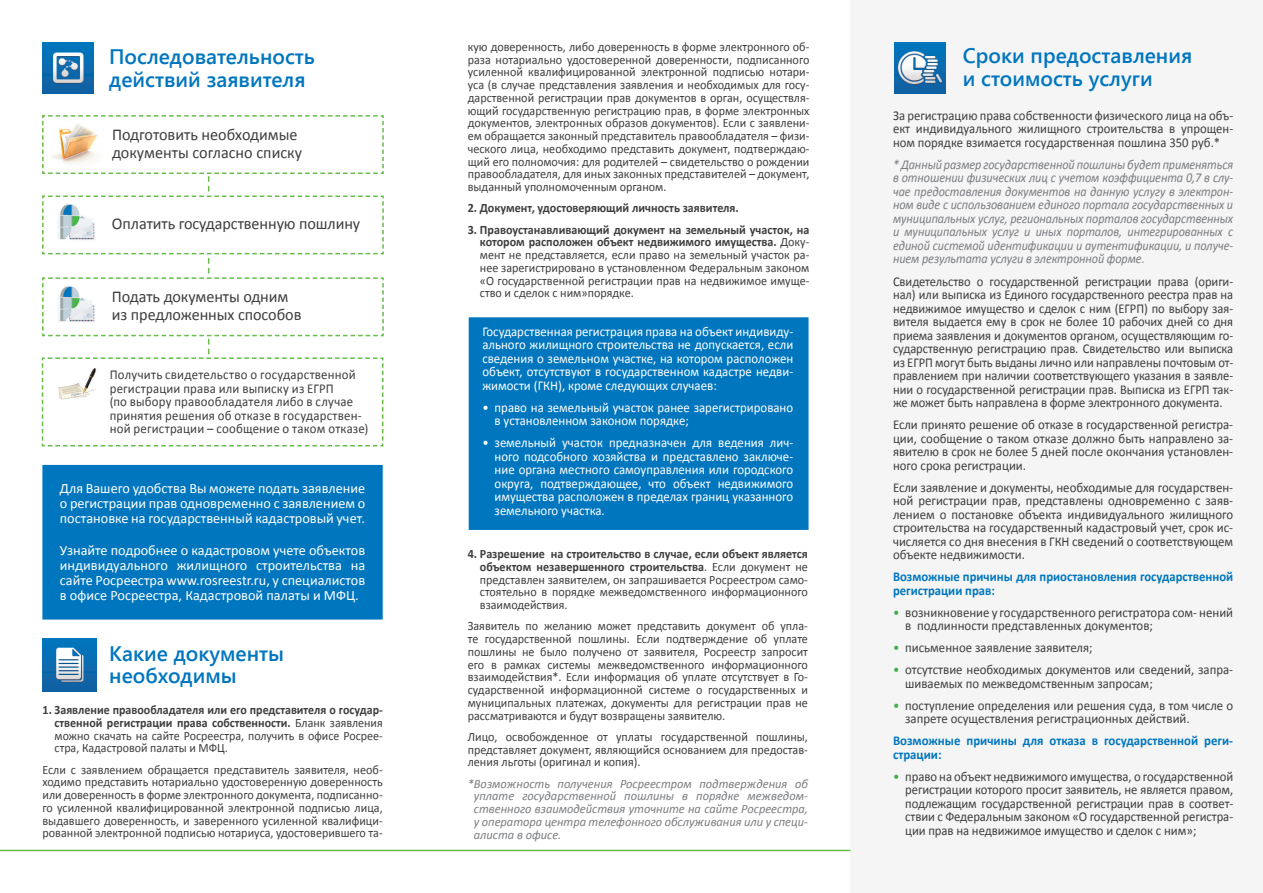
<style>
.page{position:relative;width:1263px;height:893px;background:#fff}
.page>*{position:absolute;margin:0;border:0;box-sizing:border-box;transform-origin:0 0}
.Заг_1{font:600 21px/22.5px "Segoe UI";color:#0076be}
.Paragraph_Style_2{font:16.5px/18px "Calibri";letter-spacing:-.005em;color:#3e3e3f}
.t1{font:14.25px/15px "Calibri";color:#fff;text-align:justify}
.Paragraph_Style_2-2{font:13.5px/13.5px "Calibri";color:#3e3e3f;text-align:justify;scale:.95 1}
.Paragraph_Style_2-3{font:13.5px/13.5px "Calibri";color:#3e3e3f;text-align:justify;scale:.93 1}
.Paragraph_Style_2-4{font:italic 13.5px/13.5px "Calibri";letter-spacing:-.005em;color:#7a7c7f;text-align:justify;scale:.9 1}
.List{font:13.5px/13.5px "Calibri";color:#fff;scale:.95 1}
.List-2{font:13.5px/13.5px "Calibri";color:#3e3e3f;scale:.95 1}
.List-3{font:13.5px/13.5px "Calibri";color:#3e3e3f;text-align:justify;scale:.94 1}
.Paragraph_Style_2-5{font:13.5px/13.5px "Calibri";color:#fff;text-align:justify;scale:.95 1}
.Paragraph_Style_2-6{font:13.5px/13.5px "Calibri";color:#3e3e3f;text-align:justify;scale:.94 1}
.Pod-podzag{font:700 13.5px/13.5px "Calibri";color:#0076be;scale:.94 1}
.List-4{font:700 13.5px/13.5px "Calibri";color:#0076be;scale:.95 1}
.Paragraph_Style_2-7{font:12.75px/12.8px "Calibri";color:#3e3e3f;text-align:justify;scale:.95 1}
.Pod-podzag-2{font:12.75px/12.8px "Calibri";color:#3e3e3f;text-align:justify;scale:.95 1}
.Paragraph_Style_2-8{font:700 12.75px/12.8px "Calibri";color:#3e3e3f;text-align:justify;scale:.95 1}
.podpis{font:italic 12.75px/12.8px "Calibri";color:#7a7c7f;text-align:justify}
.s1{font-weight:400}
.s2{font-weight:700}
.s3{color:#40ae49}
</style>
<div class="page">
<img style="left:43px;top:638px;width:53px;height:54px">
<div style="left:850px;top:0;width:413px;height:893px;background:#f5f5f6"></div>
<hr style="left:0;top:850px;width:850px;height:1px;background:#67bd4a">
<img style="left:894px;top:42px;width:51px;height:52px">
<img style="left:43px;top:42px;width:51px;height:52px">
<div style="left:42px;top:465px;width:341px;height:155px;background:#0076be"></div>
<svg style="left:41px;top:115px;width:343px;height:332px"></svg>
<div style="left:469px;top:317px;width:339px;height:213px;background:#0076be"></div>
<p class="Заг_1" style="left:109px;top:44px;width:207px">Последовательность действий заявителя</p>
<p class="Paragraph_Style_2" style="left:112px;top:125px;width:192px">Подготовить необходимые документы согласно списку</p>
<p class="Paragraph_Style_2" style="left:112px;top:215px;width:250px">Оплатить государственную пошлину</p>
<p class="Paragraph_Style_2" style="left:112px;top:288px;width:191px">Подать документы одним из предложенных способов</p>
<p class="Paragraph_Style_2-2" style="left:110px;top:368px;width:274px;text-align:left">Получить свидетельство о государственной регистрации права или выписку из ЕГРП<br>(по выбору правообладателя либо в случае принятия решения об отказе в государствен&shy;ной регистрации – сообщение о таком отказе)</p>
<p class="t1" style="left:60px;top:480px;width:307px">Для Вашего удобства Вы можете подать заявление о регистрации прав одновременно с заявлением о постановке на государственный кадастровый учет.</p>
<p class="t1" style="left:60px;top:542px;width:307px">Узнайте подробнее о кадастровом учете объектов индивидуального жилищного строительства на сайте Росреестра www.rosreestr.ru, у специалистов в офисе Росреестра, Кадастровой палаты и МФЦ.</p>
<p class="Заг_1" style="left:109px;top:641px;width:176px">Какие документы необходимы</p>
<p class="Paragraph_Style_2-8" style="left:55px;top:703px;width:347px;text-indent:-12px">1. Заявление правообладателя или его представителя о государ&shy;ственной регистрации права собственности. <span class="s1">Бланк заявления можно скачать на сайте Росреестра, получить в офисе Росрее&shy;стра, Кадастровой палаты и МФЦ.</span></p>
<p class="Paragraph_Style_2-7" style="left:43px;top:763px;width:360px">Если с заявлением обращается представитель заявителя, необ&shy;ходимо представить нотариально удостоверенную доверенность или доверенность в форме электронного документа, подписанно&shy;го усиленной квалифицированной электронной подписью лица, выдавшего доверенность, и заверенного усиленной квалифици&shy;рованной электронной подписью нотариуса, удостоверившего та-</p>
<p class="Paragraph_Style_2-7" style="left:468px;top:40px;width:361px">кую доверенность, либо доверенность в форме электронного об&shy;раза нотариально удостоверенной доверенности, подписанного усиленной квалифицированной электронной подписью нотари&shy;уса (в случае представления заявления и необходимых для госу&shy;дарственной регистрации прав документов в орган, осуществля&shy;ющий государственную регистрацию прав, в форме электронных документов, электронных образов документов). Если с заявлени&shy;ем обращается законный представитель правообладателя – физи&shy;ческого лица, необходимо представить документ, подтверждаю&shy;щий его полномочия: для родителей – свидетельство о рождении правообладателя, для иных законных представителей – документ, выданный уполномоченным органом.</p>
<p class="Paragraph_Style_2-8" style="left:468px;top:202px;width:287px">2. Документ, удостоверяющий личность заявителя.</p>
<p class="Pod-podzag-2" style="left:480px;top:223px;width:348px;text-indent:-12px"><span class="s2">3. Правоустанавливающий документ на земельный участок, на котором расположен объект недвижимого имущества.</span> Доку&shy;мент не представляется, если право на земельный участок ра&shy;нее зарегистрировано в установленном Федеральным законом «О государственной регистрации прав на недвижимое имуще&shy;ство и сделок с ним»порядке.</p>
<p class="Paragraph_Style_2-5" style="left:482px;top:325px;width:329px">Государственная регистрация права на объект индивиду&shy;ального жилищного строительства не допускается, если сведения о земельном участке, на котором расположен объект, отсутствуют в государственном кадастре недви&shy;жимости (ГКН), кроме следующих случаев:</p>
<p class="List" style="left:495px;top:401px;width:316px;text-indent:-12px">• право на земельный участок ранее зарегистрировано в установленном законом порядке;</p>
<p class="List" style="left:495px;top:436px;width:316px;text-align:justify;text-indent:-12px">• земельный участок предназначен для ведения лич&shy;ного подсобного хозяйства и представлено заключе&shy;ние органа местного самоуправления или городского округа, подтверждающее, что объект недвижимого имущества расположен в пределах границ указанного земельного участка.</p>
<p class="Paragraph_Style_2-7" style="left:480px;top:548px;width:347px;text-indent:-12px"><span class="s2">4. Разрешение на строительство в случае, если объект является объектом незавершенного строительства</span>. Если документ не представлен заявителем, он запрашивается Росреестром само&shy;стоятельно в порядке межведомственного информационного взаимодействия.</p>
<p class="Paragraph_Style_2-7" style="left:468px;top:620px;width:360px">Заявитель по желанию может представить документ об упла&shy;те государственной пошлины. Если подтверждение об уплате пошлины не было получено от заявителя, Росреестр запросит его в рамках системы межведомственного информационного взаимодействия*. Если информация об уплате отсутствует в Го&shy;сударственной информационной системе о государственных и муниципальных платежах, документы для регистрации прав не рассматриваются и будут возвращены заявителю.</p>
<p class="Paragraph_Style_2-7" style="left:468px;top:730px;width:360px">Лицо, освобожденное от уплаты государственной пошлины, представляет документ, являющийся основанием для предостав&shy;ления льготы (оригинал и копия).</p>
<p class="podpis" style="left:474px;top:777px;width:335px;text-indent:-6px">*Возможность получения Росреестром подтверждения об уплате государственной пошлины в порядке межведом&shy;ственного взаимодействия уточните на сайте Росреестра, у оператора центра телефонного обслуживания или у специ&shy;алиста в офисе.</p>
<p class="Заг_1" style="left:963px;top:43px;width:231px">Сроки предоставления и стоимость услуги</p>
<p class="Paragraph_Style_2-6" style="left:893px;top:109px;width:363px">За регистрацию права собственности физического лица на объ&shy;ект индивидуального жилищного строительства в упрощен&shy;ном порядке взимается государственная пошлина 350 руб.*</p>
<p class="Paragraph_Style_2-4" style="left:893px;top:157px;width:379px">* Данный размер государственной пошлины будет применяться в отношении физических лиц с учетом коэффициента 0,7 в слу&shy;чае предоставления документов на данную услугу в электрон&shy;ном виде с использованием единого портала государственных и муниципальных услуг, региональных порталов государственных и муниципальных услуг и иных порталов, интегрированных с единой системой идентификации и аутентификации, и получе&shy;нием результата услуги в электронной форме.</p>
<p class="Paragraph_Style_2-3" style="left:893px;top:274px;width:367px">Свидетельство о государственной регистрации права (ориги&shy;нал) или выписка из Единого государственного реестра прав на недвижимое имущество и сделок с ним (ЕГРП) по выбору зая&shy;вителя выдается ему в срок не более 10 рабочих дней со дня приема заявления и документов органом, осуществляющим го&shy;сударственную регистрацию прав. Свидетельство или выписка из ЕГРП могут быть выданы лично или направлены почтовым от&shy;правлением при наличии соответствующего указания в заявле&shy;нии о государственной регистрации прав. Выписка из ЕГРП так&shy;же может быть направлена в форме электронного документа.</p>
<p class="Paragraph_Style_2-2" style="left:893px;top:418px;width:360px">Если принято решение об отказе в государственной регистра&shy;ции, сообщение о таком отказе должно быть направлено за&shy;явителю в срок не более 5 дней после окончания установлен&shy;ного срока регистрации.</p>
<p class="Paragraph_Style_2-2" style="left:893px;top:480px;width:360px">Если заявление и документы, необходимые для государствен&shy;ной регистрации прав, представлены одновременно с заяв&shy;лением о постановке объекта индивидуального жилищного строительства на государственный кадастровый учет, срок ис&shy;числяется со дня внесения в ГКН сведений о соответствующем объекте недвижимости.</p>
<p class="Pod-podzag" style="left:893px;top:570px;width:363px">Возможные причины для приостановления государственной регистрации прав:</p>
<p class="List-2" style="left:905px;top:605px;width:347px;text-indent:-12px"><span class="s3">•</span> возникновение у государственного регистратора сом- нений в подлинности представленных документов;</p>
<p class="List-2" style="left:893px;top:641px;width:212px"><span class="s3">•</span> письменное заявление заявителя;</p>
<p class="List-2" style="left:905px;top:663px;width:347px;text-indent:-12px"><span class="s3">•</span> отсутствие необходимых документов или сведений, запра&shy;шиваемых по межведомственным запросам;</p>
<p class="List-2" style="left:905px;top:698px;width:347px;text-indent:-12px"><span class="s3">•</span> поступление определения или решения суда, в том числе о запрете осуществления регистрационных действий.</p>
<p class="List-4" style="left:893px;top:734px;width:360px">Возможные причины для отказа в государственной реги&shy;страции:</p>
<p class="List-3" style="left:905px;top:769px;width:350px;text-indent:-12px"><span class="s3">•</span> право на объект недвижимого имущества, о государственной регистрации которого просит заявитель, не является правом, подлежащим государственной регистрации прав в соответ&shy;ствии с Федеральным законом «О государственной регистра&shy;ции прав на недвижимое имущество и сделок с ним»;</p>
</div>
